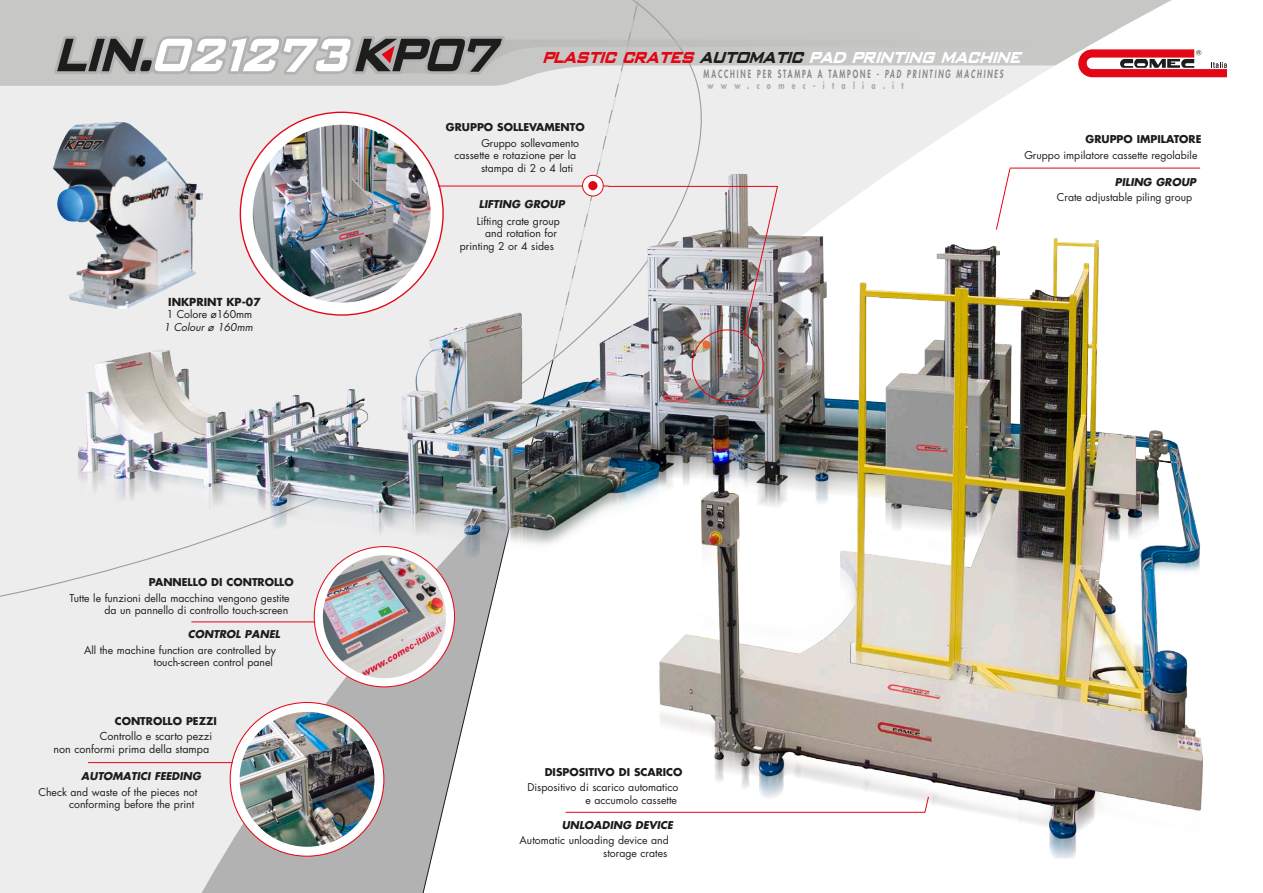
<style>
.page{position:relative;width:1263px;height:893px;background:#fff}
.page>*{position:absolute;margin:0;border:0;box-sizing:border-box;transform-origin:0 0}
.t1{font:italic 58.95px "Fortis S Caps SSK Bold";color:#fff;scale:.88 1}
.t2{font:italic 20.7px "Fortis S Caps SSK Bold";color:#fff;scale:.82 1}
.t3{font:800 10.95px "Futura";letter-spacing:.265em;color:#878787;scale:.64 1}
.t4{font:700 10.8px "Futura";color:#1d1d1b}
.t5{font:10.65px/12.9px "Futura";color:#1d1d1b;text-align:right}
.t6{font:10.5px/12.6px "Futura";color:#1d1d1b;text-align:right}
.t7{font:700 10.5px "Futura";color:#1d1d1b}
.t8{font:italic 700 10.5px "Futura";color:#1d1d1b}
.t9{font:italic 10.5px "Futura";color:#1d1d1b}
.t10{font:700 9.3px "Futura";letter-spacing:1.17em;color:#aaa;scale:.66 1}
.s1{color:#1d1d1b}
.s2{color:#b2b2b2}
.s3{color:#e30614}
.s4{font-style:italic}
</style>
<div class="page">
<svg style="left:1026px;top:0;width:201px;height:83px"></svg>
<svg style="left:0;top:0;width:50px;height:655px;background:#e7e7e7"></svg>
<svg style="left:1078px;top:49px;width:149px;height:28px"></svg>
<img style="left:1026px;top:167px;width:177px;height:691px">
<hr style="left:1010px;top:168px;width:190px;height:1px;background:#e30614">
<img style="left:50px;top:0;width:976px;height:893px">
<h1 class="t1" style="left:57px;top:21px;width:520px"><span class="s1">LIN.</span>021273<span class="s2">KP07</span></h1>
<h2 class="t2" style="left:543px;top:45px;width:592px"><span class="s3">PLASTICCRATES</span><span class="s1">AUTOMATIC</span>PADPRINTINGMACHINE</h2>
<p class="t3" style="left:704px;top:66px;width:470px">MACCHINE PER STAMPA A TAMPONE - <span class="s4">PAD PRINTING MACHINES</span></p>
<p class="t10" style="left:707px;top:79px;width:299px">www.comec-italia.it</p>
<p class="t4" style="left:168px;top:294px;width:94px">INKPRINT KP-07</p>
<p class="t6" style="left:167px;top:308px;width:87px">1 Colore ø160mm</p>
<p class="t9" style="left:164px;top:320px;width:91px">1 Colour ø 160mm</p>
<p class="t7" style="left:149px;top:575px;width:146px">PANNELLO DI CONTROLLO</p>
<p class="t6" style="left:70px;top:591px;width:222px">Tutte le funzioni della macchina vengono gestite da un pannello di controllo touch-screen</p>
<p class="t8" style="left:188px;top:627px;width:94px">CONTROL PANEL</p>
<p class="t6" style="left:84px;top:643px;width:193px">All the machine function are controlled by touch-screen control panel</p>
<p class="t7" style="left:115px;top:714px;width:104px">CONTROLLO PEZZI</p>
<p class="t5" style="left:54px;top:730px;width:160px">Controllo e scarto pezzi<br>non conformi prima della stampa</p>
<p class="t8" style="left:81px;top:769px;width:121px">AUTOMATICI FEEDING</p>
<p class="t6" style="left:38px;top:785px;width:160px">Check and waste of the pieces not conforming before the print</p>
<p class="t7" style="left:446px;top:120px;width:140px">GRUPPO SOLLEVAMENTO</p>
<p class="t6" style="left:481px;top:137px;width:99px">Gruppo sollevamento</p>
<p class="t6" style="left:454px;top:149px;width:123px">cassette e rotazione per la</p>
<p class="t6" style="left:481px;top:162px;width:94px">stampa di 2 o 4 lati</p>
<p class="t8" style="left:479px;top:197px;width:87px">LIFTING GROUP</p>
<p class="t6" style="left:477px;top:215px;width:85px">Lifting crate group</p>
<p class="t6" style="left:485px;top:227px;width:73px">and rotation for</p>
<p class="t6" style="left:460px;top:240px;width:96px">printing 2 or 4 sides</p>
<p class="t7" style="left:545px;top:765px;width:139px">DISPOSITIVO DI SCARICO</p>
<p class="t6" style="left:527px;top:781px;width:153px">Dispositivo di scarico automatico e accumolo cassette</p>
<p class="t8" style="left:562px;top:818px;width:113px">UNLOADING DEVICE</p>
<p class="t6" style="left:520px;top:834px;width:151px">Automatic unloading device and storage crates</p>
<p class="t7" style="left:1085px;top:132px;width:117px">GRUPPO IMPILATORE</p>
<p class="t6" style="left:1024px;top:148px;width:175px">Gruppo impilatore cassette regolabile</p>
<p class="t8" style="left:1115px;top:175px;width:83px">PILING GROUP</p>
<p class="t6" style="left:1057px;top:191px;width:137px">Crate adjustable piling group</p>
</div>
